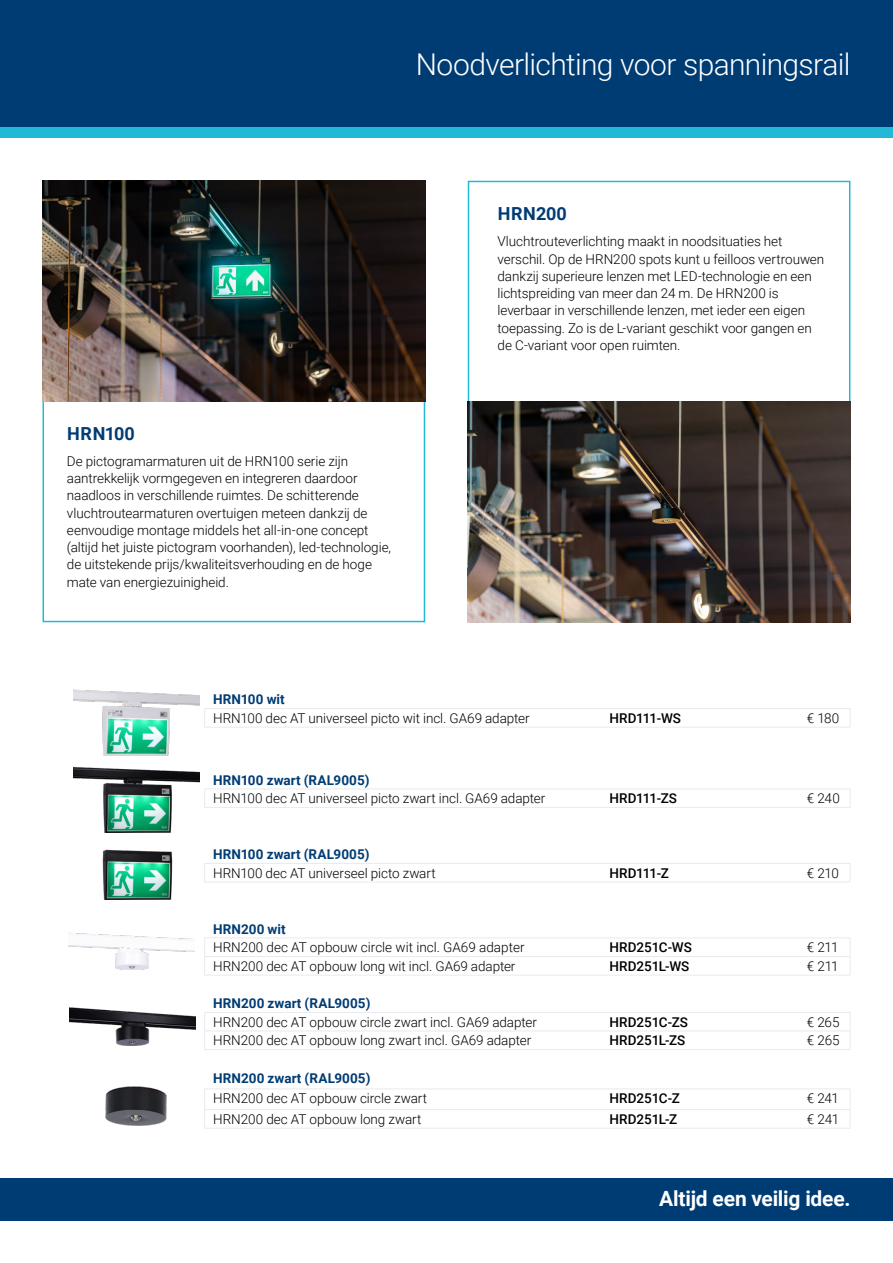
<style>
.page{position:relative;width:893px;height:1263px;background:#fff}
.page>*{position:absolute;margin:0;border:0;box-sizing:border-box;transform-origin:0 0}
.t1{font:300 30px "Roboto";letter-spacing:-.02em;color:#fff}
.t2{font:700 21px "Roboto";letter-spacing:-.01em;color:#fff}
.t3{font:700 18px "Roboto";letter-spacing:.005em;color:#003c74}
.t4{font:300 13.5px/17.2px "Roboto";letter-spacing:-.005em;color:#000}
.t5{font:700 13.5px "Roboto";letter-spacing:.005em;color:#003c74}
.t6{font:500 13.5px "Roboto";color:#000}
</style>
<div class="page">
<div style="left:0;top:1178px;width:893px;height:42px;background:#003c74"></div>
<div style="left:0;top:0;width:893px;height:128px;background:#003c74"></div>
<div style="left:0;top:128px;width:893px;height:10px;background:#23b9d6"></div>
<div style="left:43px;top:398px;width:382px;height:224px;border:2px solid #23b9d6"></div>
<div style="left:468px;top:181px;width:382px;height:224px;border:2px solid #23b9d6"></div>
<img style="left:468px;top:401px;width:382px;height:221px">
<img style="left:42px;top:181px;width:383px;height:221px">
<img style="left:73px;top:689px;width:127px;height:66px">
<img style="left:74px;top:766px;width:126px;height:67px">
<img style="left:68px;top:932px;width:127px;height:38px">
<img style="left:70px;top:1007px;width:126px;height:38px">
<hr style="left:204px;top:708px;width:397px;height:1px;background:#e9eaee">
<svg style="left:204px;top:709px;width:1px;height:18px"></svg>
<hr style="left:601px;top:708px;width:163px;height:1px;background:#e9eaee">
<hr style="left:764px;top:708px;width:40px;height:1px;background:#e9eaee">
<hr style="left:804px;top:708px;width:46px;height:1px;background:#e9eaee">
<svg style="left:850px;top:709px;width:1px;height:18px"></svg>
<hr style="left:204px;top:727px;width:397px;height:1px;background:#e9eaee">
<hr style="left:601px;top:727px;width:163px;height:1px;background:#e9eaee">
<hr style="left:764px;top:727px;width:40px;height:1px;background:#e9eaee">
<hr style="left:804px;top:727px;width:46px;height:1px;background:#e9eaee">
<hr style="left:204px;top:788px;width:397px;height:1px;background:#e9eaee">
<svg style="left:204px;top:789px;width:1px;height:18px"></svg>
<hr style="left:601px;top:788px;width:163px;height:1px;background:#e9eaee">
<hr style="left:764px;top:788px;width:40px;height:1px;background:#e9eaee">
<hr style="left:804px;top:788px;width:46px;height:1px;background:#e9eaee">
<svg style="left:850px;top:789px;width:1px;height:18px"></svg>
<hr style="left:204px;top:807px;width:397px;height:1px;background:#e9eaee">
<hr style="left:601px;top:807px;width:163px;height:1px;background:#e9eaee">
<hr style="left:764px;top:807px;width:40px;height:1px;background:#e9eaee">
<hr style="left:804px;top:807px;width:46px;height:1px;background:#e9eaee">
<hr style="left:204px;top:863px;width:397px;height:1px;background:#e9eaee">
<svg style="left:204px;top:864px;width:1px;height:18px"></svg>
<hr style="left:601px;top:863px;width:163px;height:1px;background:#e9eaee">
<hr style="left:764px;top:863px;width:40px;height:1px;background:#e9eaee">
<hr style="left:804px;top:863px;width:46px;height:1px;background:#e9eaee">
<svg style="left:850px;top:864px;width:1px;height:18px"></svg>
<hr style="left:204px;top:882px;width:397px;height:1px;background:#e9eaee">
<hr style="left:601px;top:882px;width:163px;height:1px;background:#e9eaee">
<hr style="left:764px;top:882px;width:40px;height:1px;background:#e9eaee">
<hr style="left:804px;top:882px;width:46px;height:1px;background:#e9eaee">
<hr style="left:204px;top:937px;width:397px;height:1px;background:#e9eaee">
<hr style="left:601px;top:937px;width:163px;height:1px;background:#e9eaee">
<hr style="left:764px;top:937px;width:40px;height:1px;background:#e9eaee">
<hr style="left:804px;top:937px;width:46px;height:1px;background:#e9eaee">
<hr style="left:204px;top:956px;width:397px;height:1px;background:#e9eaee">
<svg style="left:204px;top:938px;width:1px;height:37px"></svg>
<hr style="left:601px;top:956px;width:163px;height:1px;background:#e9eaee">
<hr style="left:764px;top:956px;width:40px;height:1px;background:#e9eaee">
<hr style="left:804px;top:956px;width:46px;height:1px;background:#e9eaee">
<svg style="left:850px;top:938px;width:1px;height:37px"></svg>
<hr style="left:204px;top:975px;width:397px;height:1px;background:#e9eaee">
<hr style="left:601px;top:975px;width:163px;height:1px;background:#e9eaee">
<hr style="left:764px;top:975px;width:40px;height:1px;background:#e9eaee">
<hr style="left:804px;top:975px;width:46px;height:1px;background:#e9eaee">
<hr style="left:204px;top:1012px;width:397px;height:1px;background:#e9eaee">
<hr style="left:601px;top:1012px;width:163px;height:1px;background:#e9eaee">
<hr style="left:764px;top:1012px;width:40px;height:1px;background:#e9eaee">
<hr style="left:804px;top:1012px;width:46px;height:1px;background:#e9eaee">
<hr style="left:204px;top:1030px;width:397px;height:1px;background:#e9eaee">
<svg style="left:204px;top:1013px;width:1px;height:36px"></svg>
<hr style="left:601px;top:1030px;width:163px;height:1px;background:#e9eaee">
<hr style="left:764px;top:1030px;width:40px;height:1px;background:#e9eaee">
<hr style="left:804px;top:1030px;width:46px;height:1px;background:#e9eaee">
<svg style="left:850px;top:1013px;width:1px;height:36px"></svg>
<hr style="left:204px;top:1049px;width:397px;height:1px;background:#e9eaee">
<hr style="left:601px;top:1049px;width:163px;height:1px;background:#e9eaee">
<hr style="left:764px;top:1049px;width:40px;height:1px;background:#e9eaee">
<hr style="left:804px;top:1049px;width:46px;height:1px;background:#e9eaee">
<hr style="left:204px;top:1088px;width:397px;height:1px;background:#e9eaee">
<hr style="left:601px;top:1088px;width:163px;height:1px;background:#e9eaee">
<hr style="left:764px;top:1088px;width:40px;height:1px;background:#e9eaee">
<hr style="left:804px;top:1088px;width:46px;height:1px;background:#e9eaee">
<hr style="left:204px;top:1109px;width:397px;height:1px;background:#e9eaee">
<svg style="left:204px;top:1089px;width:1px;height:39px"></svg>
<hr style="left:601px;top:1109px;width:163px;height:1px;background:#e9eaee">
<hr style="left:764px;top:1109px;width:40px;height:1px;background:#e9eaee">
<hr style="left:804px;top:1109px;width:46px;height:1px;background:#e9eaee">
<svg style="left:850px;top:1089px;width:1px;height:39px"></svg>
<hr style="left:204px;top:1128px;width:397px;height:1px;background:#e9eaee">
<hr style="left:601px;top:1128px;width:163px;height:1px;background:#e9eaee">
<hr style="left:764px;top:1128px;width:40px;height:1px;background:#e9eaee">
<hr style="left:804px;top:1128px;width:46px;height:1px;background:#e9eaee">
<img style="left:105px;top:1086px;width:62px;height:40px">
<img style="left:103px;top:849px;width:69px;height:50px">
<h1 class="t1" style="left:416px;top:43px;width:436px">Noodverlichting voor spanningsrail</h1>
<h3 class="t3" style="left:67px;top:421px;width:69px">HRN100</h3>
<p class="t4" style="left:67px;top:452px;width:326px">De pictogramarmaturen uit de HRN100 serie zijn aantrekkelijk vormgegeven en integreren daardoor naadloos in verschillende ruimtes. De schitterende vluchtroutearmaturen overtuigen meteen dankzij de eenvoudige montage middels het all-in-one concept (altijd het juiste pictogram voorhanden), led-technologie, de uitstekende prijs/kwaliteitsverhouding en de hoge mate van energiezuinigheid.</p>
<h3 class="t3" style="left:498px;top:201px;width:70px">HRN200</h3>
<p class="t4" style="left:497px;top:232px;width:328px">Vluchtrouteverlichting maakt in noodsituaties het verschil. Op de HRN200 spots kunt u feilloos vertrouwen dankzij superieure lenzen met LED-technologie en een lichtspreiding van meer dan 24 m. De HRN200 is leverbaar in verschillende lenzen, met ieder een eigen toepassing. Zo is de L-variant geschikt voor gangen en de C-variant voor open ruimten.</p>
<p class="t5" style="left:213px;top:690px;width:73px">HRN100 wit</p>
<p class="t4" style="left:213px;top:709px;width:318px">HRN100 dec AT universeel picto wit incl. GA69 adapter</p>
<p class="t6" style="left:609px;top:709px;width:73px">HRD111-WS</p>
<p class="t4" style="left:807px;top:709px;width:34px">€ 180</p>
<p class="t5" style="left:213px;top:770px;width:158px">HRN100 zwart (RAL9005)</p>
<p class="t4" style="left:213px;top:789px;width:334px">HRN100 dec AT universeel picto zwart incl. GA69 adapter</p>
<p class="t6" style="left:609px;top:789px;width:69px">HRD111-ZS</p>
<p class="t4" style="left:807px;top:789px;width:34px">€ 240</p>
<p class="t5" style="left:213px;top:845px;width:158px">HRN100 zwart (RAL9005)</p>
<p class="t4" style="left:213px;top:864px;width:224px">HRN100 dec AT universeel picto zwart</p>
<p class="t6" style="left:609px;top:863px;width:61px">HRD111-Z</p>
<p class="t4" style="left:807px;top:864px;width:34px">€ 210</p>
<p class="t5" style="left:213px;top:919px;width:74px">HRN200 wit</p>
<p class="t4" style="left:213px;top:938px;width:313px">HRN200 dec AT opbouw circle wit incl. GA69 adapter</p>
<p class="t6" style="left:609px;top:938px;width:84px">HRD251C-WS</p>
<p class="t4" style="left:807px;top:938px;width:33px">€ 211</p>
<p class="t4" style="left:213px;top:957px;width:304px">HRN200 dec AT opbouw long wit incl. GA69 adapter</p>
<p class="t6" style="left:609px;top:957px;width:81px">HRD251L-WS</p>
<p class="t4" style="left:807px;top:957px;width:33px">€ 211</p>
<p class="t5" style="left:213px;top:994px;width:159px">HRN200 zwart (RAL9005)</p>
<p class="t4" style="left:213px;top:1013px;width:325px">HRN200 dec AT opbouw circle zwart incl. GA69 adapter</p>
<p class="t6" style="left:609px;top:1012px;width:80px">HRD251C-ZS</p>
<p class="t4" style="left:807px;top:1013px;width:34px">€ 265</p>
<p class="t4" style="left:213px;top:1031px;width:320px">HRN200 dec AT opbouw long zwart incl. GA69 adapter</p>
<p class="t6" style="left:609px;top:1031px;width:77px">HRD251L-ZS</p>
<p class="t4" style="left:807px;top:1031px;width:34px">€ 265</p>
<p class="t5" style="left:213px;top:1068px;width:159px">HRN200 zwart (RAL9005)</p>
<p class="t4" style="left:213px;top:1089px;width:216px">HRN200 dec AT opbouw circle zwart</p>
<p class="t6" style="left:609px;top:1089px;width:72px">HRD251C-Z</p>
<p class="t4" style="left:807px;top:1089px;width:34px">€ 241</p>
<p class="t4" style="left:213px;top:1110px;width:210px">HRN200 dec AT opbouw long zwart</p>
<p class="t6" style="left:609px;top:1110px;width:69px">HRD251L-Z</p>
<p class="t4" style="left:807px;top:1110px;width:34px">€ 241</p>
<h2 class="t2" style="left:659px;top:1184px;width:193px">Altijd een veilig idee.</h2>
</div>
